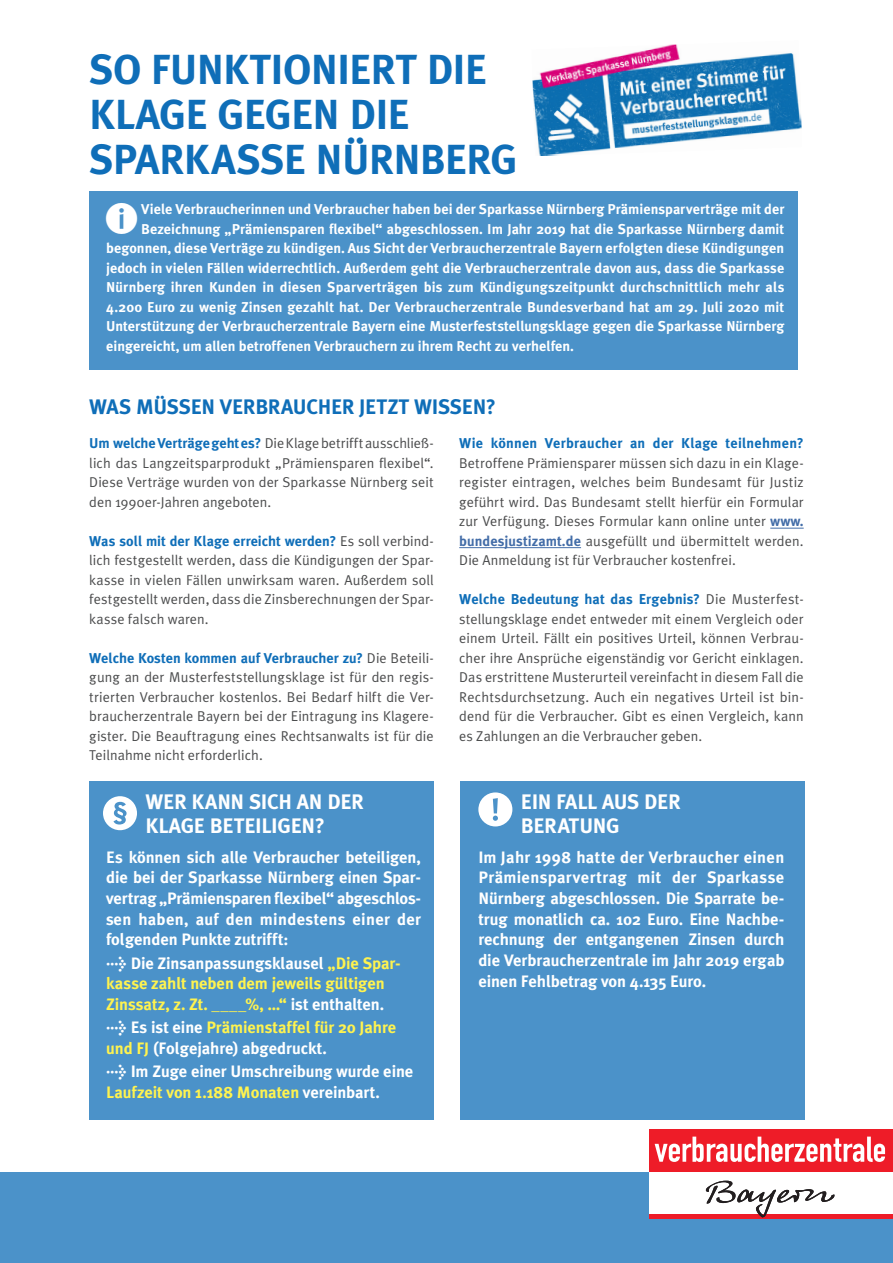
<style>
.page{position:relative;width:893px;height:1263px;background:#fff}
.page>*{position:absolute;margin:0;border:0;box-sizing:border-box;transform-origin:0 0}
.Kapitelhead{font:700 42px/45px "Meta Plus";letter-spacing:-.02em;color:#0f6eb8}
.t1{font:700 21px/24px "Meta Plus";letter-spacing:-.015em;color:#fff}
.t2{font:700 21px "Meta Plus";letter-spacing:-.02em;color:#0f6eb8}
.t3{font:700 16.5px/20.7px "Meta Plus";letter-spacing:-.005em;color:#fff;text-align:justify}
.t4{font:700 16.5px/20.7px "Meta Plus";letter-spacing:-.005em;color:#fff34f}
.Body{font:14.25px/19.5px "Meta Plus Normal";letter-spacing:.005em;color:#4b4c4d;text-align:justify}
.Body_Icon{font:700 14.25px "Meta Plus";letter-spacing:.005em;color:#fff}
.s1{font-family:"Meta Plus";font-weight:700;color:#0f6eb8}
.s2{color:#fff}
.s3{color:#fff34f}
.s4{font-family:"Meta Plus";font-weight:700;color:#436da8}
</style>
<div class="page">
<div style="left:460px;top:781px;width:344px;height:338px;background:#4b92c9"></div>
<div style="left:0;top:1172px;width:893px;height:91px;background:#4b92c9"></div>
<div style="left:89px;top:191px;width:709px;height:179px;background:#4b92c9"></div>
<div style="left:649px;top:1129px;width:244px;height:43px;background:#ee1c28"></div>
<svg style="left:655px;top:1136px;width:230px;height:26px"></svg>
<div style="left:649px;top:1172px;width:244px;height:42px;background:#fff"></div>
<div style="left:649px;top:1214px;width:244px;height:5px;background:#ee1c28"></div>
<svg style="left:706px;top:1181px;width:128px;height:36px"></svg>
<div style="left:89px;top:781px;width:345px;height:338px;background:#4b92c9"></div>
<hr style="left:770px;top:528px;width:34px;height:1px;background:#436da8">
<hr style="left:459px;top:547px;width:122px;height:1px;background:#436da8">
<img style="left:532px;top:44px;width:270px;height:112px">
<svg style="left:103px;top:796px;width:34px;height:34px"></svg>
<svg style="left:478px;top:792px;width:34px;height:34px"></svg>
<p class="Kapitelhead" style="left:89px;top:46px;width:430px">SO FUNKTIONIERT DIE<br>KLAGE GEGEN DIE<br>SPARKASSE NÜRNBERG</p>
<p class="Body_Icon" style="left:141px;top:201px;width:645px">Viele Verbraucherinnen und Verbraucher haben bei der Sparkasse Nürnberg Prämiensparverträge mit der</p>
<p class="Body_Icon" style="left:141px;top:220px;width:645px">Bezeichnung „Prämiensparen flexibel“ abgeschlossen. Im Jahr 2019 hat die Sparkasse Nürnberg damit</p>
<p class="Body_Icon" style="left:106px;top:240px;width:680px">begonnen, diese Verträge zu kündigen. Aus Sicht der Verbraucherzentrale Bayern erfolgten diese Kündigungen</p>
<p class="Body_Icon" style="left:106px;top:259px;width:680px">jedoch in vielen Fällen widerrechtlich. Außerdem geht die Verbraucherzentrale davon aus, dass die Sparkasse</p>
<p class="Body_Icon" style="left:106px;top:279px;width:680px">Nürnberg ihren Kunden in diesen Sparverträgen bis zum Kündigungszeitpunkt durchschnittlich mehr als</p>
<p class="Body_Icon" style="left:106px;top:298px;width:680px">4.200 Euro zu wenig Zinsen gezahlt hat. Der Verbraucherzentrale Bundesverband hat am 29. Juli 2020 mit</p>
<p class="Body_Icon" style="left:106px;top:318px;width:680px">Unterstützung der Verbraucherzentrale Bayern eine Musterfeststellungsklage gegen die Sparkasse Nürnberg</p>
<p class="Body_Icon" style="left:106px;top:337px;width:469px">eingereicht, um allen betroffenen Verbrauchern zu ihrem Recht zu verhelfen.</p>
<p class="t2" style="left:89px;top:394px;width:408px">WAS MÜSSEN VERBRAUCHER JETZT WISSEN?</p>
<p class="Body" style="left:89px;top:433px;width:346px"><span class="s1">Um welche Verträge geht es?</span> Die Klage betrifft ausschließ&shy;lich das Langzeitsparprodukt „Prämiensparen flexibel“.<br>Diese Verträge wurden von der Sparkasse Nürnberg seit den 1990er-Jahren angeboten.</p>
<p class="Body" style="left:89px;top:531px;width:346px"><span class="s1">Was soll mit der Klage erreicht werden?</span> Es soll verbind&shy;lich festgestellt werden, dass die Kündigungen der Spar&shy;kasse in vielen Fällen unwirksam waren. Außerdem soll festgestellt werden, dass die Zinsberechnungen der Spar&shy;kasse falsch waren.</p>
<p class="Body" style="left:89px;top:648px;width:346px"><span class="s1">Welche Kosten kommen auf Verbraucher zu?</span> Die Beteili&shy;gung an der Musterfeststellungsklage ist für den regis&shy;trierten Verbraucher kostenlos. Bei Bedarf hilft die Ver&shy;braucherzentrale Bayern bei der Eintragung ins Klagere&shy;gister. Die Beauftragung eines Rechtsanwalts ist für die Teilnahme nicht erforderlich.</p>
<p class="t1" style="left:146px;top:790px;width:220px">WER KANN SICH AN DER<br>KLAGE BETEILIGEN?</p>
<p class="t3" style="left:106px;top:846px;width:316px">Es können sich alle Verbraucher beteiligen, die bei der Sparkasse Nürnberg einen Spar&shy;vertrag „Prämiensparen flexibel“ abgeschlos&shy;sen haben, auf den mindestens einer der folgenden Punkte zutrifft:</p>
<p class="t4" style="left:106px;top:952px;width:296px"><span class="s2">&gt; Die Zinsanpassungsklausel</span> „Die Spar&shy;kasse zahlt neben dem jeweils gültigen<br>Zinssatz, z. Zt. ____%, …“ <span class="s2">ist enthalten.</span></p>
<p class="t3" style="left:106px;top:1017px;width:291px">&gt; Es ist eine <span class="s3">Prämienstaffel für 20 Jahre und FJ</span> (Folgejahre) abgedruckt.</p>
<p class="t3" style="left:106px;top:1061px;width:309px">&gt; Im Zuge einer Umschreibung wurde eine<br><span class="s3">Laufzeit von 1.188 Monaten</span> vereinbart.</p>
<p class="Body" style="left:459px;top:433px;width:346px"><span class="s1">Wie können Verbraucher an der Klage teilnehmen?<br></span>Betroffene Prämiensparer müssen sich dazu in ein Klage&shy;register eintragen, welches beim Bundesamt für Justiz geführt wird. Das Bundesamt stellt hierfür ein Formular zur Verfügung. Dieses Formular kann online unter <span class="s4">www. bundesjustizamt.de</span> ausgefüllt und übermittelt werden.<br>Die Anmeldung ist für Verbraucher kostenfrei.</p>
<p class="Body" style="left:459px;top:589px;width:346px"><span class="s1">Welche Bedeutung hat das Ergebnis?</span> Die Musterfest&shy;stellungsklage endet entweder mit einem Vergleich oder einem Urteil. Fällt ein positives Urteil, können Verbrau&shy;cher ihre Ansprüche eigenständig vor Gericht einklagen.<br>Das erstrittene Musterurteil vereinfacht in diesem Fall die Rechtsdurchsetzung. Auch ein negatives Urteil ist bin&shy;dend für die Verbraucher. Gibt es einen Vergleich, kann es Zahlungen an die Verbraucher geben.</p>
<p class="t1" style="left:521px;top:790px;width:161px">EIN FALL AUS DER<br>BERATUNG</p>
<p class="t3" style="left:478px;top:846px;width:307px">Im Jahr 1998 hatte der Verbraucher einen Prämiensparvertrag mit der Sparkasse Nürnberg abgeschlossen. Die Sparrate be&shy;trug monatlich ca. 102 Euro. Eine Nachbe&shy;rechnung der entgangenen Zinsen durch die Verbraucherzentrale im Jahr 2019 ergab einen Fehlbetrag von 4.135 Euro.</p>
</div>
